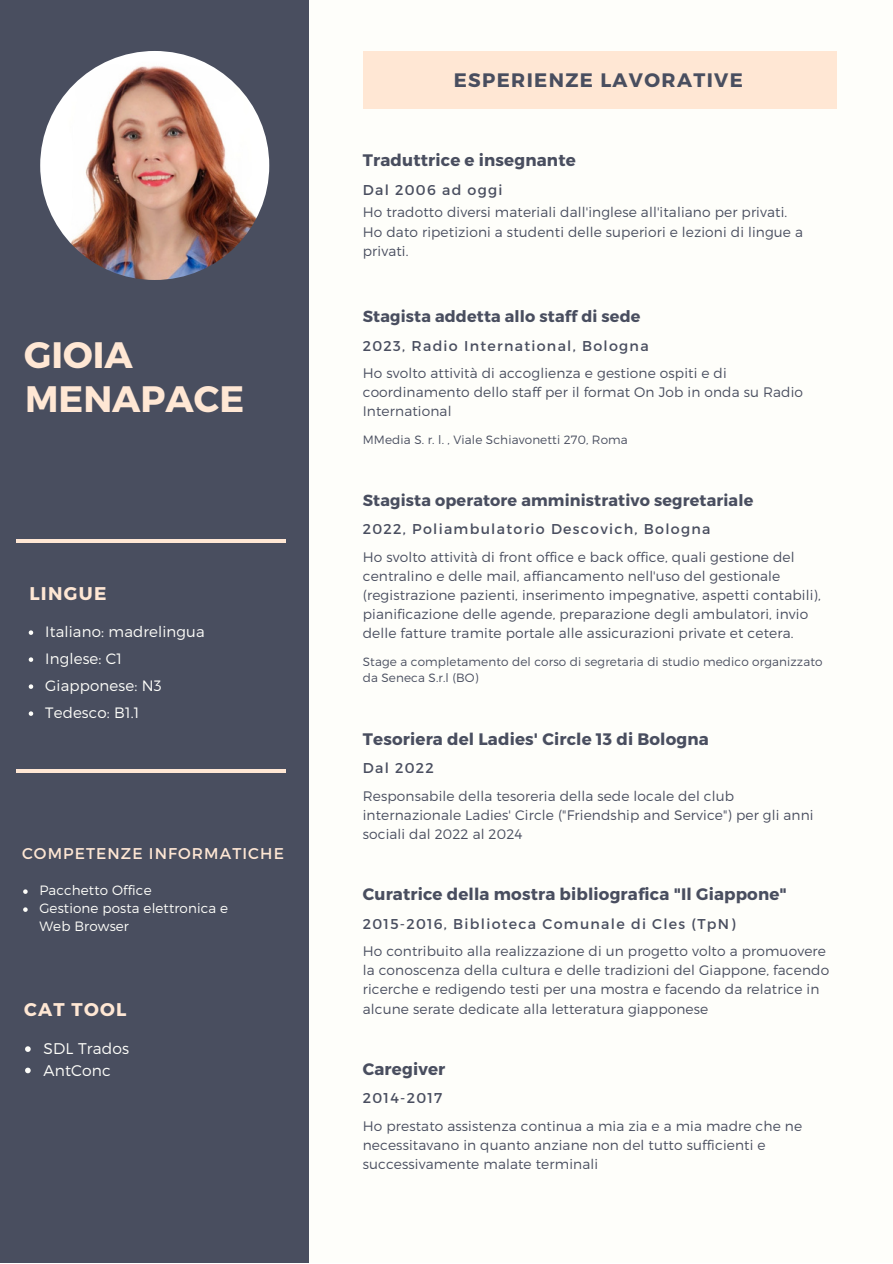
<style>
.page{position:relative;width:893px;height:1264px;background:#fff}
.page>*{position:absolute;margin:0;border:0;box-sizing:border-box;transform-origin:0 0}
.t1{font:700 36.75px "Montserrat";color:#ffe7d4}
.t2{font:700 19.5px "Montserrat";letter-spacing:.07em;color:#494e5f}
.t3{font:700 18.45px "Montserrat";letter-spacing:.07em;color:#ffe7d4}
.t4{font:700 16.65px "Montserrat";letter-spacing:.01em;color:#494e5f}
.t5{font:700 16.05px "Montserrat";letter-spacing:.01em;color:#494e5f}
.t6{font:15.6px "Montserrat";letter-spacing:.07em;color:#ffe7d4}
.t7{font:300 15.45px "Montserrat";letter-spacing:.01em;color:#fefefa}
.t8{font:300 15px "Montserrat";letter-spacing:.01em;color:#fefefa}
.t9{font:14.25px "Montserrat";letter-spacing:.09em;color:#494e5f}
.t10{font:300 13.8px/19px "Montserrat";letter-spacing:.01em;color:#494e5f}
.t11{font:300 13.5px "Montserrat";letter-spacing:.01em;color:#fefefa}
.t12{font:300 12px/16px "Montserrat";letter-spacing:.01em;color:#494e5f}
</style>
<div class="page">
<div style="left:0;top:0;width:892px;height:1262px;background:#fefefa"></div>
<div style="left:363px;top:51px;width:473px;height:57px;background:#ffe7d4"></div>
<div style="left:0;top:0;width:308px;height:1262px;background:#494e5f"></div>
<hr style="left:16px;top:539px;width:269px;height:4px;background:#ffe7d4">
<img style="left:40px;top:51px;width:229px;height:229px;border-radius:50%">
<svg style="left:29px;top:630px;width:4px;height:5px"></svg>
<svg style="left:29px;top:657px;width:4px;height:5px"></svg>
<svg style="left:29px;top:684px;width:4px;height:5px"></svg>
<svg style="left:29px;top:711px;width:4px;height:5px"></svg>
<svg style="left:23px;top:889px;width:5px;height:4px"></svg>
<svg style="left:23px;top:907px;width:5px;height:4px"></svg>
<svg style="left:25px;top:1046px;width:6px;height:5px"></svg>
<svg style="left:25px;top:1067px;width:6px;height:6px"></svg>
<hr style="left:16px;top:769px;width:269px;height:3px;background:#ffe7d4">
<p class="t1" style="left:24px;top:331px;width:110px">GIOIA</p>
<p class="t1" style="left:25px;top:375px;width:220px">MENAPACE</p>
<p class="t3" style="left:29px;top:581px;width:78px">LINGUE</p>
<p class="t8" style="left:45px;top:622px;width:161px">Italiano: madrelingua</p>
<p class="t8" style="left:45px;top:649px;width:78px">Inglese: C1</p>
<p class="t8" style="left:45px;top:676px;width:118px">Giapponese: N3</p>
<p class="t8" style="left:45px;top:703px;width:96px">Tedesco: B1.1</p>
<p class="t6" style="left:22px;top:843px;width:263px">COMPETENZE INFORMATICHE</p>
<p class="t11" style="left:39px;top:881px;width:114px">Pacchetto Office</p>
<p class="t11" style="left:39px;top:899px;width:190px">Gestione posta elettronica e</p>
<p class="t11" style="left:39px;top:917px;width:91px">Web Browser</p>
<p class="t3" style="left:24px;top:997px;width:104px">CAT TOOL</p>
<p class="t7" style="left:43px;top:1038px;width:87px">SDL Trados</p>
<p class="t7" style="left:43px;top:1059px;width:69px">AntConc</p>
<p class="t2" style="left:453px;top:67px;width:291px">ESPERIENZE LAVORATIVE</p>
<p class="t4" style="left:363px;top:149px;width:214px">Traduttrice e insegnante</p>
<p class="t10" style="left:363px;top:202px;width:426px">Ho tradotto diversi materiali dall'inglese all'italiano per privati.</p>
<p class="t10" style="left:363px;top:221px;width:442px">Ho dato ripetizioni a studenti delle superiori e lezioni di lingue a privati.</p>
<p class="t9" style="left:363px;top:180px;width:141px">Dal 2006 ad oggi</p>
<p class="t5" style="left:363px;top:306px;width:279px">Stagista addetta allo staff di sede</p>
<p class="t9" style="left:363px;top:336px;width:287px">2023, Radio International, Bologna</p>
<p class="t10" style="left:363px;top:363px;width:442px">Ho svolto attività di accoglienza e gestione ospiti e di coordinamento dello staff per il format On Job in onda su Radio<br>International</p>
<p class="t12" style="left:363px;top:431px;width:266px">MMedia S. r. l. , Viale Schiavonetti 270, Roma</p>
<p class="t5" style="left:363px;top:489px;width:392px">Stagista operatore amministrativo segretariale</p>
<p class="t9" style="left:363px;top:520px;width:349px">2022, Poliambulatorio Descovich, Bologna</p>
<p class="t10" style="left:363px;top:547px;width:459px">Ho svolto attività di front office e back office, quali gestione del centralino e delle mail, affiancamento nell'uso del gestionale (registrazione pazienti, inserimento impegnative, aspetti contabili), pianificazione delle agende, preparazione degli ambulatori, invio delle fatture tramite portale alle assicurazioni private et cetera.</p>
<p class="t12" style="left:363px;top:653px;width:461px">Stage a completamento del corso di segretaria di studio medico organizzato da Seneca S.r.l (BO)</p>
<p class="t4" style="left:363px;top:728px;width:347px">Tesoriera del Ladies' Circle 13 di Bologna</p>
<p class="t9" style="left:363px;top:759px;width:73px">Dal 2022</p>
<p class="t10" style="left:363px;top:785px;width:452px">Responsabile della tesoreria della sede locale del club internazionale Ladies' Circle ("Friendship and Service") per gli anni sociali dal 2022 al 2024</p>
<p class="t4" style="left:363px;top:883px;width:425px">Curatrice della mostra bibliografica "Il Giappone"</p>
<p class="t9" style="left:363px;top:914px;width:374px">2015-2016, Biblioteca Comunale di Cles (TpN)</p>
<p class="t10" style="left:363px;top:941px;width:468px">Ho contribuito alla realizzazione di un progetto volto a promuovere la conoscenza della cultura e delle tradizioni del Giappone, facendo ricerche e redigendo testi per una mostra e facendo da relatrice in alcune serate dedicate alla letteratura giapponese</p>
<p class="t4" style="left:363px;top:1057px;width:84px">Caregiver</p>
<p class="t9" style="left:363px;top:1088px;width:81px">2014-2017</p>
<p class="t10" style="left:363px;top:1115px;width:441px">Ho prestato assistenza continua a mia zia e a mia madre che ne necessitavano in quanto anziane non del tutto sufficienti e successivamente malate terminali</p>
</div>
